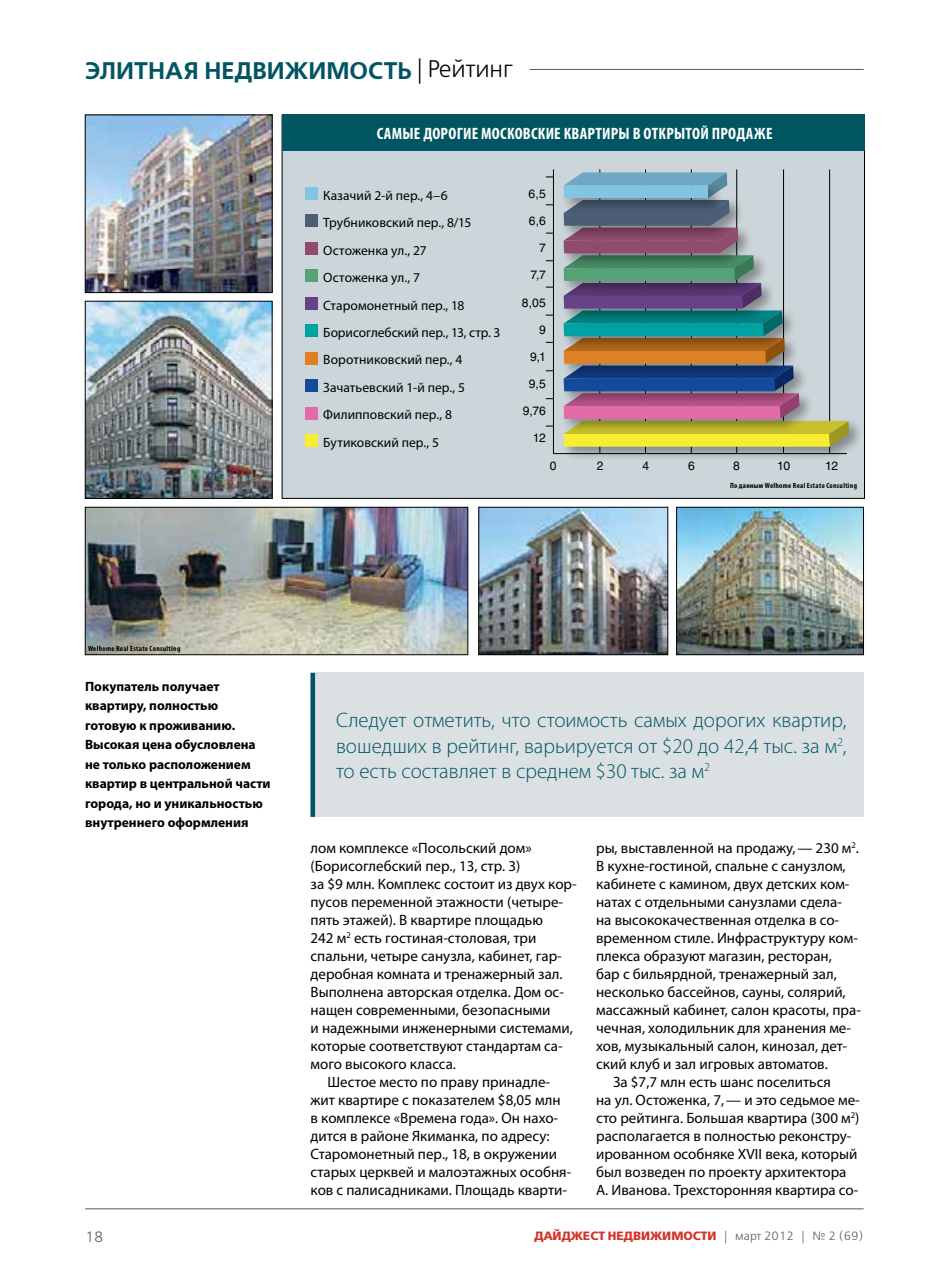
<style>
.page{position:relative;width:936px;height:1263px;background:#fff}
.page>*{position:absolute;margin:0;border:0;box-sizing:border-box;transform-origin:0 0}
.t1{font:24px "Free Set Demi C";color:#005562}
.t2{font:300 21px/25.5px "Myriad Pro";color:#005562;text-align:justify}
.t3{font:700 condensed 16.5px "Myriad Pro";letter-spacing:.015em;color:#fff}
.t4{font:15px "Myriad Pro";color:#000}
.t5{font:15px "Free Set Light C";color:#58595b}
.t6{font:13.5px/27.5px "Myriad Pro";color:#000}
.t7{font:700 13.5px/19.5px "Myriad Pro";color:#000}
.t8{font:12px "Free Set Bold C";color:#d2342a}
.t9{font:12px "Helios";letter-spacing:-.03em;color:#000}
.t10{font:700 condensed 7.5px "Myriad Pro";letter-spacing:.04em;color:#000}
.s1{font-family:"Free Set Light C";color:#000}
.s2{font-family:"Free Set Light C";color:#58595b}
</style>
<div class="page">
<hr style="left:85px;top:1208px;width:778px;height:1px;background:#58595b">
<img style="left:87px;top:303px;width:183px;height:194px">
<div style="left:85px;top:301px;width:187px;height:198px;border:1px solid #000"></div>
<img style="left:480px;top:509px;width:186px;height:144px">
<div style="left:478px;top:507px;width:190px;height:148px;border:1px solid #000"></div>
<img style="left:87px;top:117px;width:183px;height:174px">
<div style="left:85px;top:115px;width:187px;height:178px;border:1px solid #000"></div>
<hr style="left:529px;top:69px;width:334px;height:1px;background:#58595b">
<div style="left:310px;top:673px;width:553px;height:144px;background:#dbe0e3"></div>
<div style="left:310px;top:673px;width:5px;height:144px;background:#005562"></div>
<div style="left:282px;top:115px;width:582px;height:383px;background:#ccd5d9"></div>
<div style="left:282px;top:115px;width:582px;height:36px;background:#005562"></div>
<div style="left:305px;top:187px;width:12px;height:13px;background:#81c5e2"></div>
<div style="left:305px;top:214px;width:12px;height:13px;background:#4b5e76"></div>
<div style="left:305px;top:242px;width:12px;height:13px;background:#8f4c6d"></div>
<div style="left:305px;top:269px;width:12px;height:13px;background:#54a275"></div>
<div style="left:305px;top:297px;width:12px;height:12px;background:#684287"></div>
<div style="left:305px;top:324px;width:12px;height:13px;background:#00a1a2"></div>
<div style="left:305px;top:352px;width:12px;height:12px;background:#dd8026"></div>
<div style="left:305px;top:379px;width:12px;height:13px;background:#144a9b"></div>
<div style="left:305px;top:407px;width:12px;height:12px;background:#e46aa8"></div>
<div style="left:305px;top:434px;width:12px;height:13px;background:#f9ed32"></div>
<hr style="left:553px;top:453px;width:294px;height:1px;background:#000">
<hr style="left:599px;top:169px;width:1px;height:285px;background:#000">
<hr style="left:645px;top:169px;width:1px;height:285px;background:#000">
<hr style="left:691px;top:169px;width:1px;height:285px;background:#000">
<hr style="left:736px;top:169px;width:1px;height:285px;background:#000">
<hr style="left:783px;top:169px;width:1px;height:284px;background:#000">
<hr style="left:829px;top:169px;width:1px;height:284px;background:#000">
<div style="left:560px;top:418px;width:303px;height:44px;background:#000;opacity:.35"></div>
<svg style="left:563px;top:172px;width:286px;height:275px"></svg>
<hr style="left:553px;top:169px;width:1px;height:285px;background:#000">
<img style="left:678px;top:509px;width:183px;height:144px">
<div style="left:676px;top:507px;width:187px;height:148px;border:1px solid #000"></div>
<img style="left:87px;top:509px;width:379px;height:144px">
<div style="left:85px;top:507px;width:383px;height:148px;border:1px solid #000"></div>
<h1 class="t1" style="left:85px;top:57px;width:429px">ЭЛИТНАЯ НЕДВИЖИМОСТЬ <span class="s1">| Рейтинг</span></h1>
<p class="t3" style="left:377px;top:123px;width:397px">Самые дорогие московские квартиры в открытой продаже</p>
<p class="t6" style="left:323px;top:181px;width:179px">Казачий 2-й пер., 4–6<br>Трубниковский пер., 8/15<br>Остоженка ул., 27<br>Остоженка ул., 7<br>Старомонетный пер., 18<br>Борисоглебский пер., 13, стр. 3<br>Воротниковский пер., 4<br>Зачатьевский 1-й пер., 5<br>Филипповский пер., 8<br>Бутиковский пер., 5</p>
<p class="t9" style="left:528px;top:186px;width:19px">6,5</p>
<p class="t9" style="left:529px;top:214px;width:18px">6,6</p>
<p class="t9" style="left:539px;top:241px;width:8px">7</p>
<p class="t9" style="left:530px;top:268px;width:17px">7,7</p>
<p class="t9" style="left:521px;top:295px;width:26px">8,05</p>
<p class="t9" style="left:539px;top:322px;width:8px">9</p>
<p class="t9" style="left:530px;top:349px;width:17px">9,1</p>
<p class="t9" style="left:529px;top:377px;width:18px">9,5</p>
<p class="t9" style="left:522px;top:404px;width:25px">9,76</p>
<p class="t9" style="left:532px;top:431px;width:15px">12</p>
<p class="t9" style="left:549px;top:458px;width:8px">0</p>
<p class="t9" style="left:596px;top:458px;width:8px">2</p>
<p class="t9" style="left:642px;top:458px;width:8px">4</p>
<p class="t9" style="left:688px;top:458px;width:8px">6</p>
<p class="t9" style="left:733px;top:458px;width:8px">8</p>
<p class="t9" style="left:777px;top:458px;width:15px">10</p>
<p class="t9" style="left:825px;top:458px;width:15px">12</p>
<p class="t10" style="left:730px;top:481px;width:128px">По данным Welhome Real Estate Consulting</p>
<p class="t10" style="left:88px;top:644px;width:94px">Welhome Real Estate Consulting</p>
<p class="t7" style="left:85px;top:676px;width:187px">Покупатель получает квартиру, полностью готовую к проживанию.<br>Высокая цена обусловлена не только расположением квартир в центральной части города, но и уникальностью внутреннего оформления</p>
<p class="t5" style="left:85px;top:1229px;width:20px">18</p>
<h2 class="t2" style="left:336px;top:708px;width:512px">Следует отметить, что стоимость самых дорогих квартир, вошедших в рейтинг, варьируется от $20 до 42,4 тыс. за м<sup>2</sup>, то есть составляет в среднем $30 тыс. за м<sup>2</sup></h2>
<p class="t4" style="left:310px;top:839px;width:223px">лом комплексе «Посольский дом»</p>
<p class="t4" style="left:310px;top:857px;width:211px">(Борисоглебский пер., 13, стр. 3)</p>
<p class="t4" style="left:310px;top:875px;width:267px">за $9 млн. Комплекс состоит из двух кор‑</p>
<p class="t4" style="left:310px;top:893px;width:253px">пусов переменной этажности (четыре-</p>
<p class="t4" style="left:310px;top:911px;width:234px">пять этажей). В квартире площадью</p>
<p class="t4" style="left:310px;top:929px;width:227px">242 м<sup>2</sup> есть гостиная-столовая, три</p>
<p class="t4" style="left:310px;top:947px;width:253px">спальни, четыре санузла, кабинет, гар‑</p>
<p class="t4" style="left:310px;top:965px;width:253px">деробная комната и тренажерный зал.</p>
<p class="t4" style="left:310px;top:983px;width:255px">Выполнена авторская отделка. Дом ос‑</p>
<p class="t4" style="left:310px;top:1001px;width:241px">нащен современными, безопасными</p>
<p class="t4" style="left:310px;top:1019px;width:264px">и надежными инженерными системами,</p>
<p class="t4" style="left:310px;top:1037px;width:254px">которые соответствуют стандартам са‑</p>
<p class="t4" style="left:310px;top:1055px;width:147px">мого высокого класса.</p>
<p class="t4" style="left:327px;top:1073px;width:224px">Шестое место по праву принадле‑</p>
<p class="t4" style="left:310px;top:1091px;width:251px">жит квартире с показателем $8,05 млн</p>
<p class="t4" style="left:310px;top:1109px;width:249px">в комплексе «Времена года». Он нахо‑</p>
<p class="t4" style="left:310px;top:1127px;width:240px">дится в районе Якиманка, по адресу:</p>
<p class="t4" style="left:310px;top:1145px;width:248px">Старомонетный пер., 18, в окружении</p>
<p class="t4" style="left:310px;top:1163px;width:262px">старых церквей и малоэтажных особня‑</p>
<p class="t4" style="left:310px;top:1181px;width:258px">ков с палисадниками. Площадь кварти‑</p>
<p class="t4" style="left:596px;top:839px;width:264px">ры, выставленной на продажу,— 230 м<sup>2</sup>.</p>
<p class="t4" style="left:596px;top:857px;width:251px">В кухне-гостиной, спальне с санузлом,</p>
<p class="t4" style="left:596px;top:875px;width:255px">кабинете с камином, двух детских ком‑</p>
<p class="t4" style="left:596px;top:893px;width:247px">натах с отдельными санузлами сдела‑</p>
<p class="t4" style="left:596px;top:911px;width:244px">на высококачественная отделка в со‑</p>
<p class="t4" style="left:596px;top:929px;width:263px">временном стиле. Инфраструктуру ком‑</p>
<p class="t4" style="left:596px;top:947px;width:237px">плекса образуют магазин, ресторан,</p>
<p class="t4" style="left:596px;top:965px;width:242px">бар с бильярдной, тренажерный зал,</p>
<p class="t4" style="left:596px;top:983px;width:251px">несколько бассейнов, сауны, солярий,</p>
<p class="t4" style="left:596px;top:1001px;width:266px">массажный кабинет, салон красоты, пра‑</p>
<p class="t4" style="left:596px;top:1019px;width:256px">чечная, холодильник для хранения ме‑</p>
<p class="t4" style="left:596px;top:1037px;width:252px">хов, музыкальный салон, кинозал, дет‑</p>
<p class="t4" style="left:596px;top:1055px;width:233px">ский клуб и зал игровых автоматов.</p>
<p class="t4" style="left:613px;top:1073px;width:219px">За $7,7 млн есть шанс поселиться</p>
<p class="t4" style="left:596px;top:1091px;width:265px">на ул. Остоженка, 7,— и это седьмое ме‑</p>
<p class="t4" style="left:596px;top:1109px;width:265px">сто рейтинга. Большая квартира (300 м<sup>2</sup>)</p>
<p class="t4" style="left:596px;top:1127px;width:257px">располагается в полностью реконстру‑</p>
<p class="t4" style="left:596px;top:1145px;width:263px">ированном особняке XVII века, который</p>
<p class="t4" style="left:596px;top:1163px;width:252px">был возведен по проекту архитектора</p>
<p class="t4" style="left:596px;top:1181px;width:264px">А. Иванова. Трехсторонняя квартира со‑</p>
<p class="t8" style="left:534px;top:1229px;width:330px">ДАЙДЖЕСТ НЕДВИЖИМОСТИ <span class="s2">| март 2012 | № 2 (69)</span></p>
</div>
